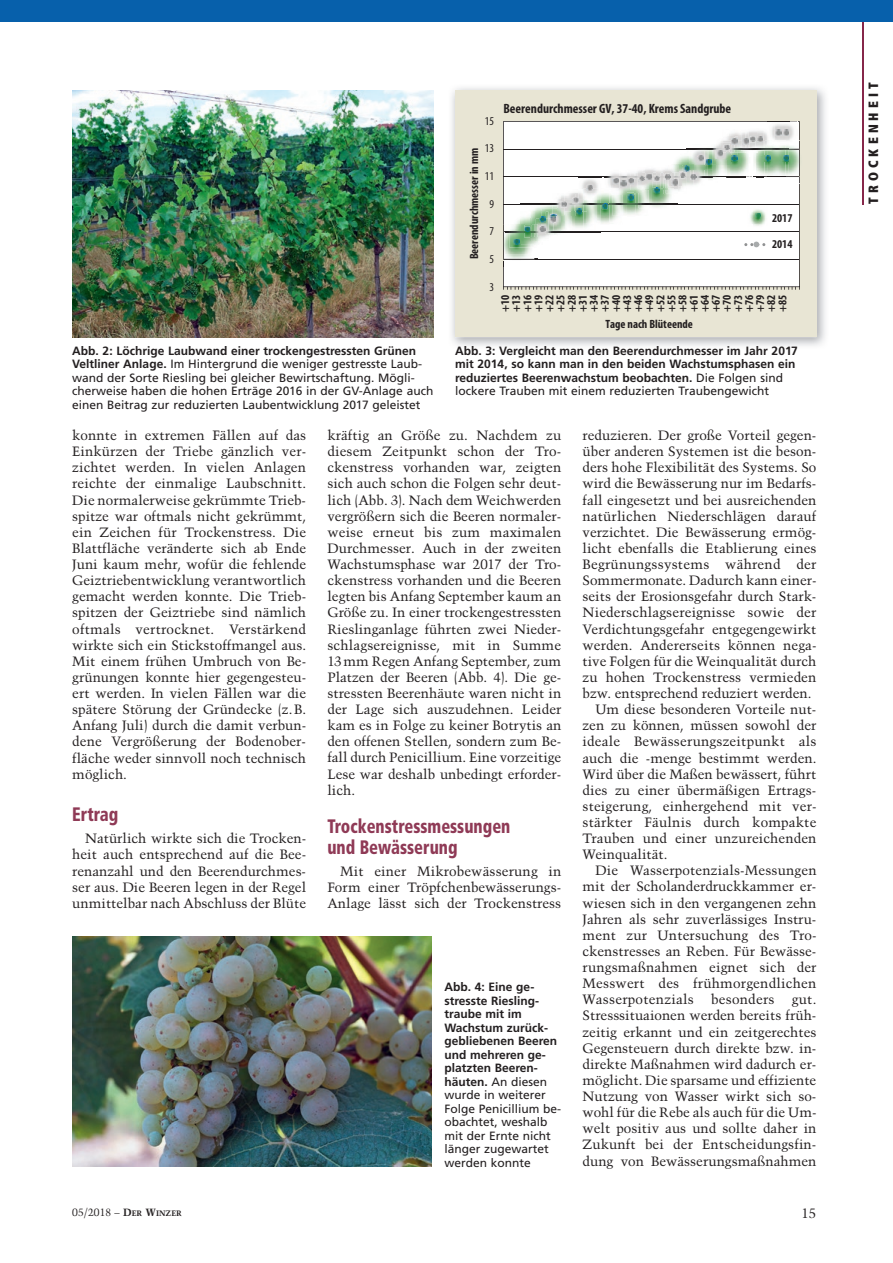
<style>
.page{position:relative;width:893px;height:1263px;background:#fff}
.page>*{position:absolute;margin:0;border:0;box-sizing:border-box;transform-origin:0 0}
.t1{font:900 condensed 19.5px/21px "Frutiger LT Std";color:#8f3a56;scale:.85 1}
.t2{font:13.5px/16px "Trump Mediaeval LT Std";color:#231f20;text-align:justify}
.t3{font:700 condensed 13.5px "Myriad Pro";color:#231f20}
.t4{font:13.5px "Trump Mediaeval LT Std";letter-spacing:.02em;color:#231f20}
.t5{font:900 condensed 13.5px "Frutiger LT Std";letter-spacing:.32em;color:#231f20;scale:.95 1}
.t6{font:700 12px/13.5px "Frutiger LT Std";color:#231f20}
.t7{font:12px/13.5px "Frutiger LT Std";color:#231f20}
.t8{font:700 condensed 12px/11.1px "Myriad Pro";color:#231f20;text-align:justify}
.t9{font:condensed 12px "Myriad Pro";color:#231f20}
.t10{font:10.5px "Trump Mediaeval LT Std";color:#231f20}
.s1{font-weight:700}
.s2{font-weight:400}
.s3{font-weight:700;font-size:7.8px}
</style>
<div class="page">
<hr style="left:862px;top:0;width:1px;height:204px;background:#86274a">
<div style="left:0;top:0;width:893px;height:21px;background:#0760ab"></div>
<img style="left:451px;top:87px;width:374px;height:259px">
<div style="left:455px;top:91px;width:361px;height:246px;background:#e8e5d4"></div>
<svg style="left:503px;top:121px;width:297px;height:166px;background:#efefef"></svg>
<svg style="left:503px;top:287px;width:297px;height:3px"></svg>
<svg style="left:503px;top:122px;width:297px;height:145px;background:#e4e9e4"></svg>
<img style="left:72px;top:91px;width:362px;height:246px">
<img style="left:72px;top:936px;width:360px;height:230px">
<p class="t9" style="left:485px;top:113px;width:11px">15</p>
<p class="t9" style="left:485px;top:141px;width:11px">13</p>
<p class="t8" style="left:468px;top:259px;width:113px;rotate:-90deg">Beerendurchmesser in mm</p>
<p class="t9" style="left:485px;top:169px;width:11px">11</p>
<p class="t9" style="left:489px;top:196px;width:6px">9</p>
<p class="t9" style="left:489px;top:224px;width:6px">7</p>
<p class="t9" style="left:489px;top:252px;width:6px">5</p>
<p class="t9" style="left:489px;top:279px;width:6px">3</p>
<p class="t3" style="left:503px;top:100px;width:229px">Beerendurchmesser GV, 37-40, Krems Sandgrube</p>
<p class="t8" style="left:772px;top:205px;width:22px;line-height:26.2px">2017<br>2014</p>
<p class="t8" style="left:499px;top:312px;width:19px;rotate:-90deg">+10 +13 +16 +19 +22 +25 +28 +31 +34 +37 +40 +43 +46 +49 +52 +55 +58 +61 +64 +67 +70 +73 +76 +79 +82 +85</p>
<p class="t7" style="left:72px;top:344px;width:363px"><span class="s1">Abb. 2: Löchrige Laubwand einer trockengestressten Grünen Veltliner Anlage.</span> Im Hintergrund die weniger gestresste Laub&shy;wand der Sorte Riesling bei gleicher Bewirtschaftung. Mögli&shy;cherweise haben die hohen Erträge 2016 in der GV-Anlage auch einen Beitrag zur reduzierten Laubentwicklung 2017 geleistet</p>
<p class="t8" style="left:605px;top:318px;width:89px">Tage nach Blüteende</p>
<p class="t6" style="left:455px;top:344px;width:344px">Abb. 3: Vergleicht man den Beerendurchmesser im Jahr 2017 mit 2014, so kann man in den beiden Wachstumsphasen ein reduziertes Beerenwachstum beobachten. <span class="s2">Die Folgen sind lockere Trauben mit einem reduzierten Traubengewicht</span></p>
<p class="t2" style="left:72px;top:427px;width:235px">konnte in extremen Fällen auf das Einkürzen der Triebe gänzlich ver&shy;zichtet werden. In vielen Anlagen reichte der einmalige Laubschnitt.<br>Die normalerweise gekrümmte Trieb&shy;spitze war oftmals nicht gekrümmt, ein Zeichen für Trockenstress. Die Blattfläche veränderte sich ab Ende Juni kaum mehr, wofür die fehlende Geiztriebentwicklung verantwortlich gemacht werden konnte. Die Trieb&shy;spitzen der Geiztriebe sind nämlich oftmals vertrocknet. Verstärkend wirkte sich ein Stickstoffmangel aus.<br>Mit einem frühen Umbruch von Be&shy;grünungen konnte hier gegengesteu&shy;ert werden. In vielen Fällen war die spätere Störung der Gründecke (z. B.<br>Anfang Juli) durch die damit verbun&shy;dene Vergrößerung der Bodenober&shy;fläche weder sinnvoll noch technisch möglich.</p>
<h1 class="t1" style="left:72px;top:804px;width:56px">Ertrag</h1>
<p class="t2" style="left:72px;top:830px;width:235px;text-indent:13px">Natürlich wirkte sich die Trocken&shy;heit auch entsprechend auf die Bee&shy;renanzahl und den Beerendurchmes&shy;ser aus. Die Beeren legen in der Regel unmittelbar nach Abschluss der Blüte</p>
<p class="t2" style="left:327px;top:427px;width:236px">kräftig an Größe zu. Nachdem zu diesem Zeitpunkt schon der Tro&shy;ckenstress vorhanden war, zeigten sich auch schon die Folgen sehr deut&shy;lich (Abb. 3). Nach dem Weichwerden vergrößern sich die Beeren normaler&shy;weise erneut bis zum maximalen Durchmesser. Auch in der zweiten Wachstumsphase war 2017 der Tro&shy;ckenstress vorhanden und die Beeren legten bis Anfang September kaum an Größe zu. In einer trockengestressten Ries ling anlage führten zwei Nieder&shy;schlagsereignisse, mit in Summe 13mm Regen Anfang September, zum Platzen der Beeren (Abb. 4). Die ge&shy;stressten Beerenhäute waren nicht in der Lage sich auszudehnen. Leider kam es in Folge zu keiner Botrytis an den offenen Stellen, sondern zum Be&shy;fall durch Penicillium. Eine vorzeitige Lese war deshalb unbedingt erforder&shy;lich.</p>
<h1 class="t1" style="left:327px;top:815px;width:217px">Trockenstressmessungen und Bewässerung</h1>
<p class="t2" style="left:327px;top:863px;width:235px;text-indent:13px">Mit einer Mikrobewässerung in Form einer Tröpfchenbewässerungs-Anlage lässt sich der Trockenstress</p>
<p class="t6" style="left:444px;top:980px;width:118px">Abb. 4: Eine ge&shy;stresste Riesling&shy;traube mit im<br>Wachstum zurück&shy;gebliebenen Beeren und mehreren ge&shy;platzten Beeren&shy;häuten. <span class="s2">An diesen wurde in weiterer<br>Folge Penicillium be&shy;obachtet, weshalb mit der Ernte nicht länger zugewartet werden konnte</span></p>
<p class="t2" style="left:583px;top:427px;width:235px">reduzieren. Der große Vorteil gegen-</p>
<p class="t2" style="left:583px;top:443px;width:235px">über anderen Systemen ist die beson-</p>
<p class="t2" style="left:583px;top:459px;width:235px">ders hohe Flexibilität des Systems. So</p>
<p class="t2" style="left:583px;top:476px;width:235px">wird die Bewässerung nur im Bedarfs-</p>
<p class="t2" style="left:583px;top:492px;width:235px">fall eingesetzt und bei ausreichenden</p>
<p class="t2" style="left:583px;top:508px;width:235px">natürlichen Niederschlägen darauf</p>
<p class="t2" style="left:583px;top:524px;width:235px">verzichtet. Die Bewässerung ermög-</p>
<p class="t2" style="left:583px;top:540px;width:235px">licht ebenfalls die Etablierung eines</p>
<p class="t2" style="left:583px;top:556px;width:235px">Begrünungssystems während der</p>
<p class="t2" style="left:583px;top:572px;width:235px">Sommermonate. Dadurch kann einer-</p>
<p class="t2" style="left:583px;top:588px;width:235px">seits der Erosionsgefahr durch Stark-</p>
<p class="t2" style="left:583px;top:605px;width:235px">Niederschlagsereignisse sowie der</p>
<p class="t2" style="left:583px;top:621px;width:235px">Verdichtungsgefahr entgegengewirkt</p>
<p class="t2" style="left:583px;top:637px;width:235px">werden. Andererseits können nega-</p>
<p class="t2" style="left:583px;top:653px;width:235px">tive Folgen für die Weinqualität durch</p>
<p class="t2" style="left:583px;top:669px;width:235px">zu hohen Trockenstress vermieden</p>
<p class="t2" style="left:583px;top:685px;width:230px">bzw. entsprechend reduziert werden.</p>
<p class="t2" style="left:595px;top:701px;width:223px">Um diese besonderen Vorteile nut-</p>
<p class="t2" style="left:583px;top:717px;width:235px">zen zu können, müssen sowohl der</p>
<p class="t2" style="left:583px;top:733px;width:235px">ideale Bewässerungszeitpunkt als</p>
<p class="t2" style="left:583px;top:750px;width:235px">auch die -menge bestimmt werden.</p>
<p class="t2" style="left:583px;top:766px;width:235px">Wird über die Maßen bewässert, führt</p>
<p class="t2" style="left:583px;top:782px;width:235px">dies zu einer übermäßigen Ertrags-</p>
<p class="t2" style="left:583px;top:798px;width:235px">steigerung, einhergehend mit ver-</p>
<p class="t2" style="left:583px;top:814px;width:235px">stärkter Fäulnis durch kompakte</p>
<p class="t2" style="left:583px;top:830px;width:235px">Trauben und einer unzureichenden</p>
<p class="t2" style="left:583px;top:846px;width:86px">Weinqualität.</p>
<p class="t2" style="left:595px;top:862px;width:223px">Die Wasserpotenzials-Messungen</p>
<p class="t2" style="left:583px;top:879px;width:235px">mit der Scholanderdruckkammer er-</p>
<p class="t2" style="left:583px;top:895px;width:235px">wiesen sich in den vergangenen zehn</p>
<p class="t2" style="left:583px;top:911px;width:235px">Jahren als sehr zuverlässiges Instru-</p>
<p class="t2" style="left:583px;top:927px;width:235px">ment zur Untersuchung des Tro-</p>
<p class="t2" style="left:583px;top:943px;width:235px">ckenstresses an Reben. Für Bewässe-</p>
<p class="t2" style="left:583px;top:959px;width:235px">rungsmaßnahmen eignet sich der</p>
<p class="t2" style="left:583px;top:975px;width:235px">Messwert des frühmorgendlichen</p>
<p class="t4" style="left:583px;top:991px;width:113px">Wasserpotenzials</p>
<p class="t2" style="left:711px;top:991px;width:65px">besonders</p>
<p class="t2" style="left:583px;top:991px;width:235px;text-indent:209px">gut.<br>Stresssituaionen werden bereits früh&shy;zeitig erkannt und ein zeitgerechtes Gegensteuern durch direkte bzw. in&shy;direkte Maßnahmen wird dadurch er&shy;möglicht. Die sparsame und effiziente Nutzung von Wasser wirkt sich so&shy;wohl für die Rebe als auch für die Um&shy;welt positiv aus und sollte daher in Zukunft bei der Entscheidungsfin&shy;dung von Bewässerungsmaßnahmen</p>
<p class="t10" style="left:72px;top:1206px;width:111px">05/2018 – <span class="s1">D</span><span class="s3">ER</span> <span class="s1">W</span><span class="s3">INZER</span></p>
<p class="t2" style="left:801px;top:1205px;width:17px">15</p>
<p class="t5" style="left:865px;top:204px;width:130px;rotate:-90deg">trocKenheit</p>
</div>
